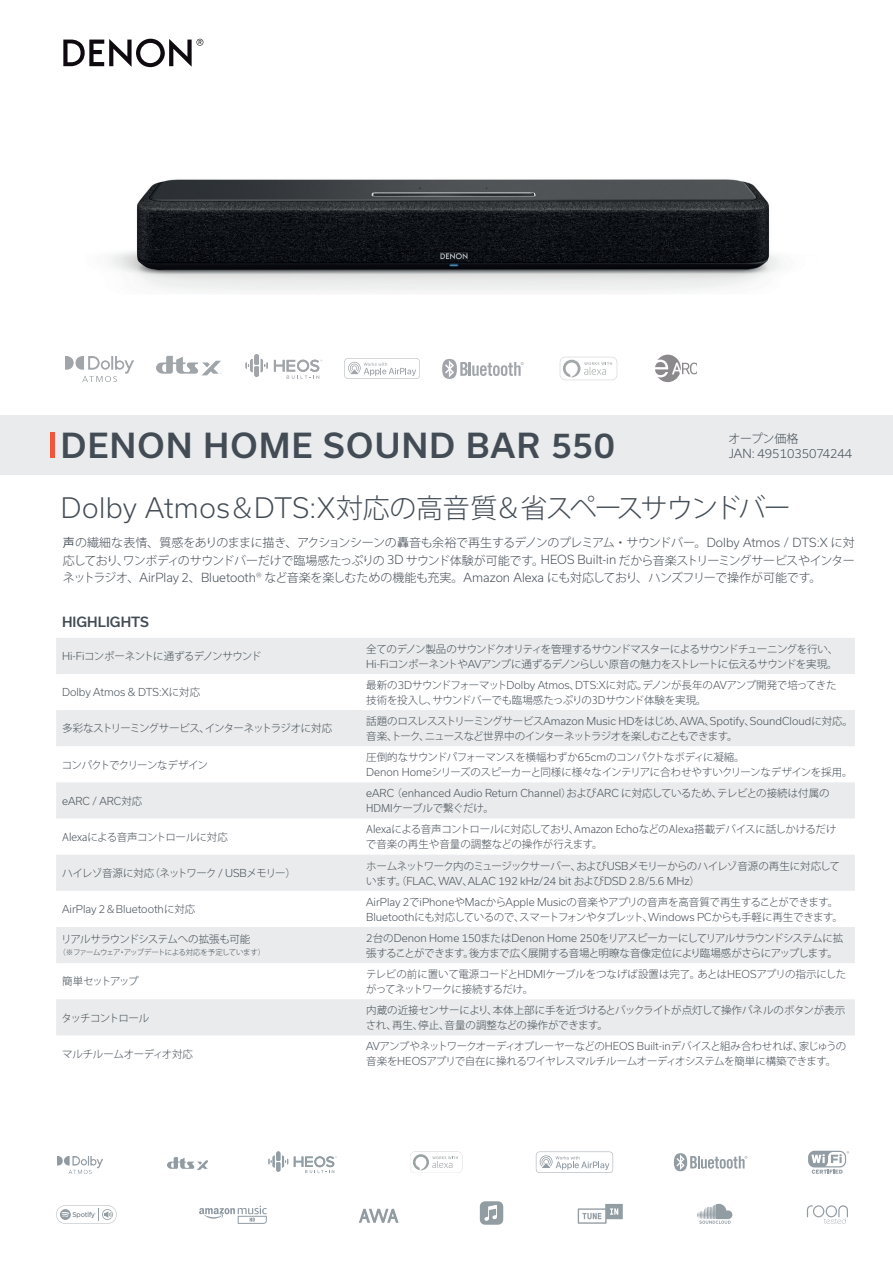
<style>
.page{position:relative;width:893px;height:1263px;background:#fff}
.page>*{position:absolute;margin:0;border:0;box-sizing:border-box;transform-origin:0 0}
.t1{font:500 33px "Usual";letter-spacing:.04em;color:#434c55}
.t2{font:300 27px "Koz Go Pr 6 N";letter-spacing:-.055em;color:#434c55}
.t3{font:500 13.5px "Usual";color:#434c55}
.t4{font:300 12px/17.2px "Koz Go Pr 6 N";letter-spacing:-.04em;color:#434c55;text-align:justify}
.t5{font:300 12px "Usual";color:#434c55}
.t6{font:300 10.5px/15px "Koz Go Pr 6 N";letter-spacing:-.04em;color:#434c55}
.t7{font:300 10.5px "Usual";color:#434c55}
.t8{font:300 10.5px/15px "Koz Go Pr 6 N";letter-spacing:-.01em;color:#434c55}
.t9{font:300 10.5px/15px "Koz Go Pr 6 N";color:#434c55}
.t10{font:300 10.5px "Koz Go Pr 6 N";letter-spacing:-.06em;color:#434c55}
.t11{font:300 10.5px "Koz Go Pr 6 N";letter-spacing:-.08em;color:#434c55}
.t12{font:300 10.5px "Koz Go Pr 6 N";letter-spacing:-.07em;color:#434c55}
.t13{font:300 10.5px "Koz Go Pr 6 N";letter-spacing:-.02em;color:#434c55}
.t14{font:300 10.5px "Koz Go Pr 6 N";letter-spacing:-.11em;color:#434c55}
.t15{font:300 7.5px "Koz Go Pr 6 N";letter-spacing:-.07em;color:#434c55}
.s1{font-family:"Usual"}
.s2{font-weight:400}
.s3{font-family:"Koz Go Pr 6 N"}
</style>
<div class="page">
<svg style="left:63px;top:39px;width:140px;height:28px"></svg>
<img style="left:111px;top:179px;width:669px;height:114px">
<svg style="left:344px;top:358px;width:76px;height:21px"></svg>
<svg style="left:442px;top:359px;width:82px;height:20px"></svg>
<svg style="left:246px;top:354px;width:22px;height:23px"></svg>
<svg style="left:274px;top:360px;width:48px;height:19px"></svg>
<img style="left:57px;top:1156px;width:45px;height:17px">
<img style="left:167px;top:1157px;width:41px;height:13px">
<img style="left:66px;top:356px;width:68px;height:26px">
<img style="left:157px;top:355px;width:65px;height:21px">
<svg style="left:674px;top:1153px;width:73px;height:18px"></svg>
<div style="left:808px;top:1151px;width:38px;height:16px;background:#929ca3;border-radius:6px"></div>
<svg style="left:811px;top:1151px;width:38px;height:23px"></svg>
<svg style="left:268px;top:1151px;width:20px;height:21px"></svg>
<svg style="left:294px;top:1156px;width:43px;height:17px"></svg>
<svg style="left:536px;top:1151px;width:77px;height:22px"></svg>
<svg style="left:807px;top:1205px;width:41px;height:19px"></svg>
<svg style="left:56px;top:1205px;width:61px;height:19px"></svg>
<svg style="left:697px;top:1204px;width:35px;height:20px"></svg>
<svg style="left:578px;top:1204px;width:45px;height:20px"></svg>
<svg style="left:480px;top:1201px;width:23px;height:24px"></svg>
<svg style="left:410px;top:1151px;width:52px;height:22px"></svg>
<svg style="left:560px;top:357px;width:57px;height:23px"></svg>
<svg style="left:655px;top:355px;width:41px;height:27px"></svg>
<svg style="left:199px;top:1206px;width:68px;height:18px"></svg>
<svg style="left:359px;top:1209px;width:40px;height:14px"></svg>
<div style="left:0;top:415px;width:893px;height:60px;background:#e9ebec"></div>
<hr style="left:50px;top:433px;width:4px;height:25px;background:#f0563d">
<svg style="left:56px;top:638px;width:799px;height:397px;fill:#e9ebec"></svg>
<h1 class="t1" style="left:61px;top:427px;width:556px">DENON HOME SOUND BAR 550</h1>
<p class="t4" style="left:728px;top:430px;width:71px">オープン価格</p>
<p class="t5" style="left:729px;top:446px;width:125px">JAN: 4951035074244</p>
<h2 class="t2" style="left:61px;top:493px;width:732px"><span class="s1">Dolby Atmos</span>＆<span class="s1">DTS:X</span>対応の高音質＆省スペースサウンドバー</h2>
<p class="t4" style="left:63px;top:534px;width:793px"><span class="s2">声</span>の繊細な表情、質感をありのままに描き、アクションシーンの轟音も余裕で再生するデノンのプレミアム・サウンドバー。<span class="s1">Dolby Atmos / DTS:X</span> に対応しており、ワンボディのサウンドバーだけで臨場感たっぷりの <span class="s1">3D</span> サウンド体験が可能です。<span class="s1">HEOS Built-in</span> だから音楽ストリーミングサービスやインターネットラジオ、<span class="s1">AirPlay 2</span>、<span class="s1">Bluetooth®</span> など音楽を楽しむための機能も充実。<span class="s1">Amazon Alexa</span> にも対応しており、ハンズフリーで操作が可能です。</p>
<p class="t3" style="left:62px;top:614px;width:88px">HIGHLIGHTS</p>
<p class="t10" style="left:62px;top:650px;width:201px"><span class="s1">Hi-Fi</span>コンポーネントに通ずるデノンサウンド</p>
<p class="t6" style="left:366px;top:641px;width:473px">全てのデノン製品のサウンドクオリティを管理するサウンドマスターによるサウンドチューニングを行い、<br><span class="s1">Hi-Fi</span>コンポーネントや<span class="s1">AV</span>アンプに通ずるデノンらしい原音の魅力をストレートに伝えるサウンドを実現。</p>
<p class="t7" style="left:62px;top:686px;width:140px">Dolby Atmos &amp; DTS:X<span class="s3">に対応</span></p>
<p class="t6" style="left:366px;top:678px;width:472px">最新の<span class="s1">3D</span>サウンドフォーマット<span class="s1">Dolby Atmos</span>、<span class="s1">DTS:X</span>に対応。デノンが長年の<span class="s1">AV</span>アンプ開発で培ってきた技術を投入し、サウンドバーでも臨場感たっぷりの3Dサウンド体験を実現。</p>
<p class="t10" style="left:62px;top:723px;width:272px">多彩なストリーミングサービス、インターネットラジオに対応</p>
<p class="t7" style="left:366px;top:715px;width:488px"><span class="s3">話題のロスレスストリーミングサービス</span>Amazon Music HD<span class="s3">をはじめ、</span>AWA<span class="s3">、</span>Spotify<span class="s3">、</span>SoundCloud<span class="s3">に対応。</span></p>
<p class="t11" style="left:366px;top:730px;width:373px">音楽、トーク、ニュースなど世界中のインターネットラジオを楽しむこともできます。</p>
<p class="t12" style="left:62px;top:759px;width:148px">コンパクトでクリーンなデザイン</p>
<p class="t6" style="left:366px;top:750px;width:488px">圧倒的なサウンドパフォーマンスを横幅わずか<span class="s1">65cm</span>のコンパクトなボディに凝縮。<br><span class="s1">Denon Home</span>シリーズのスピーカーと同様に様々なインテリアに合わせやすいクリーンなデザインを採用。</p>
<p class="t7" style="left:62px;top:795px;width:82px">eARC / ARC<span class="s3">対応</span></p>
<p class="t7" style="left:366px;top:787px;width:465px">eARC <span class="s3">（</span>enhanced Audio Return Channel<span class="s3">）および</span>ARC <span class="s3">に対応しているため、テレビとの接続は付属の</span></p>
<p class="t13" style="left:366px;top:802px;width:129px">HDMIケーブルで繋ぐだけ。</p>
<p class="t8" style="left:62px;top:830px;width:167px">Alexaによる音声コントロールに対応</p>
<p class="t9" style="left:366px;top:822px;width:472px">Alexaによる音声コントロールに対応しており、Amazon EchoなどのAlexa搭載デバイスに話しかけるだけで音楽の再生や音量の調整などの操作が行えます。</p>
<p class="t6" style="left:62px;top:866px;width:235px">ハイレゾ音源に対応（ネットワーク / <span class="s1">USB</span>メモリー）</p>
<p class="t6" style="left:366px;top:858px;width:475px">ホームネットワーク内のミュージックサーバー、および<span class="s1">USB</span>メモリーからのハイレゾ音源の再生に対応して</p>
<p class="t7" style="left:366px;top:874px;width:335px"><span class="s3">います。（</span>FLAC<span class="s3">、</span>WAV<span class="s3">、</span>ALAC 192 kHz/24 bit <span class="s3">および</span>DSD 2.8/5.6 MHz<span class="s3">）</span></p>
<p class="t7" style="left:62px;top:903px;width:135px">AirPlay 2<span class="s3">＆</span>Bluetooth<span class="s3">に対応</span></p>
<p class="t6" style="left:366px;top:894px;width:478px"><span class="s1">AirPlay 2</span>で<span class="s1">iPhone</span>や<span class="s1">Mac</span>から<span class="s1">Apple Music</span>の音楽やアプリの音声を高音質で再生することができます。<br><span class="s1">Bluetooth</span>にも対応しているので、スマートフォンやタブレット、<span class="s1">Windows PC</span>からも手軽に再生できます。</p>
<p class="t6" style="left:61px;top:932px;width:191px">リアルサラウンドシステムへの拡張も可能</p>
<p class="t15" style="left:59px;top:948px;width:208px">（※ファームウェア・アップデートによる対応を予定しています）</p>
<p class="t6" style="left:366px;top:930px;width:479px"><span class="s1">2</span>台の<span class="s1">Denon Home 150</span>または<span class="s1">Denon Home 250</span>をリアスピーカーにしてリアルサラウンドシステムに拡張することができます。後方まで広く展開する音場と明瞭な音像定位により臨場感がさらにアップします。</p>
<p class="t14" style="left:62px;top:976px;width:78px">簡単セットアップ</p>
<p class="t6" style="left:366px;top:967px;width:482px">テレビの前に置いて電源コードと<span class="s1">HDMI</span>ケーブルをつなげば設置は完了。あとは<span class="s1">HEOS</span>アプリの指示にしたがってネットワークに接続するだけ。</p>
<p class="t11" style="left:62px;top:1012px;width:89px">タッチコントロール</p>
<p class="t8" style="left:366px;top:1003px;width:481px">内蔵の近接センサーにより、本体上部に手を近づけるとバックライトが点灯して操作パネルのボタンが表示され、再生、停止、音量の調整などの操作ができます。</p>
<p class="t6" style="left:62px;top:1046px;width:132px">マルチルームオーディオ対応</p>
<p class="t6" style="left:366px;top:1039px;width:482px"><span class="s1">AV</span>アンプやネットワークオーディオプレーヤーなどの<span class="s1">HEOS Built-in</span>デバイスと組み合わせれば、家じゅうの音楽を<span class="s1">HEOS</span>アプリで自在に操れるワイヤレスマルチルームオーディオシステムを簡単に構築できます。</p>
</div>
